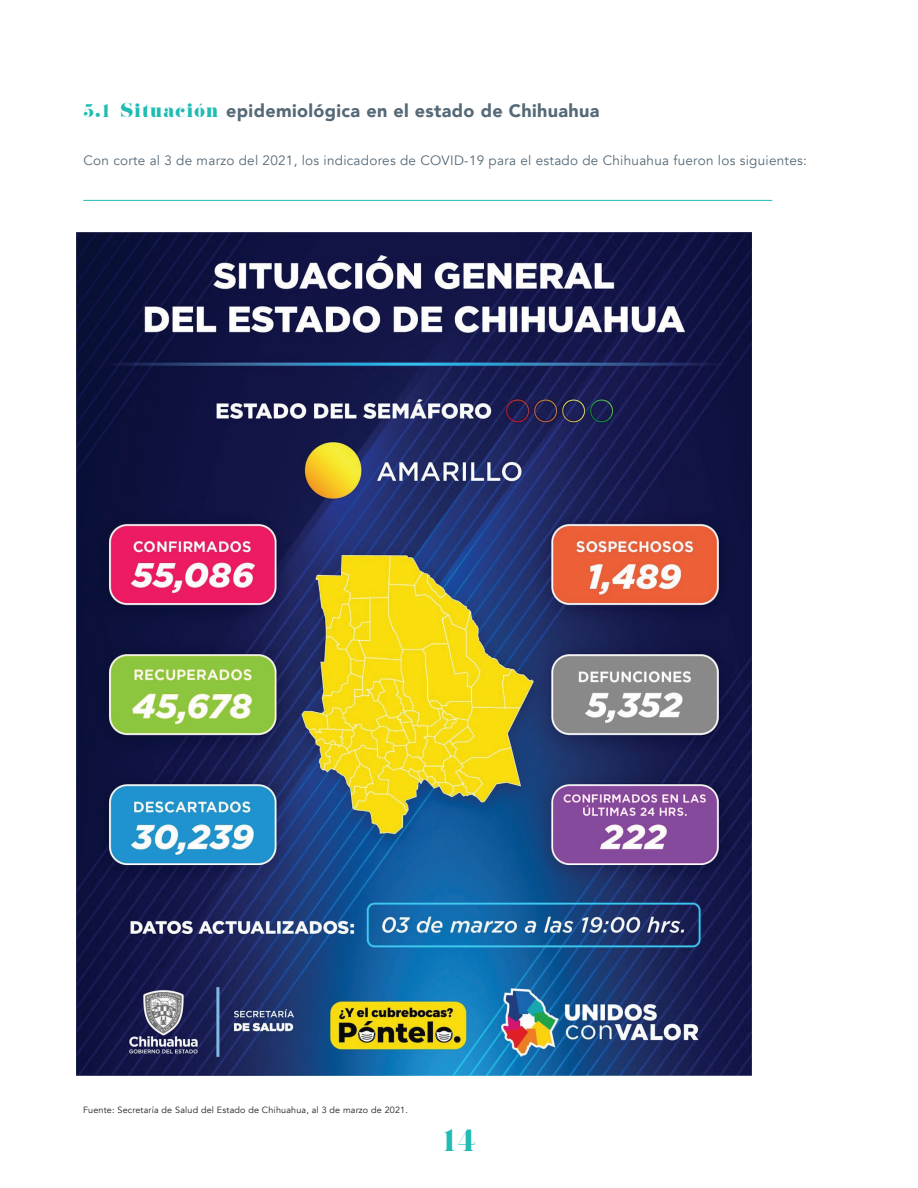
<style>
.page{position:relative;width:918px;height:1188px;background:#fff}
.page>*{position:absolute;margin:0;border:0;box-sizing:border-box;transform-origin:0 0}
.t1{font:30px "Pistilli";color:#20bcb4}
.t2{font:900 18px "Avenir";letter-spacing:.02em;color:#556977}
.t3{font:13.5px "Avenir";letter-spacing:.02em;color:#556977}
.t4{font:9px "Avenir";letter-spacing:.02em;color:#221d1e}
.s1{font-family:"Pistilli";font-weight:400;color:#20bcb4}
</style>
<div class="page">
<hr style="left:83px;top:200px;width:689px;height:1px;background:#20bcb4">
<img style="left:76px;top:232px;width:676px;height:844px">
<h2 class="t2" style="left:83px;top:95px;width:518px"><span class="s1">5.1 Situación</span> epidemiológica en el estado de Chihuahua</h2>
<p class="t3" style="left:83px;top:153px;width:725px">Con corte al 3 de marzo del 2021, los indicadores de COVID-19 para el estado de Chihuahua fueron los siguientes:</p>
<p class="t4" style="left:83px;top:1104px;width:326px">Fuente: Secretaría de Salud del Estado de Chihuahua, al 3 de marzo de 2021.</p>
<h1 class="t1" style="left:440px;top:1121px;width:38px">14</h1>
</div>
